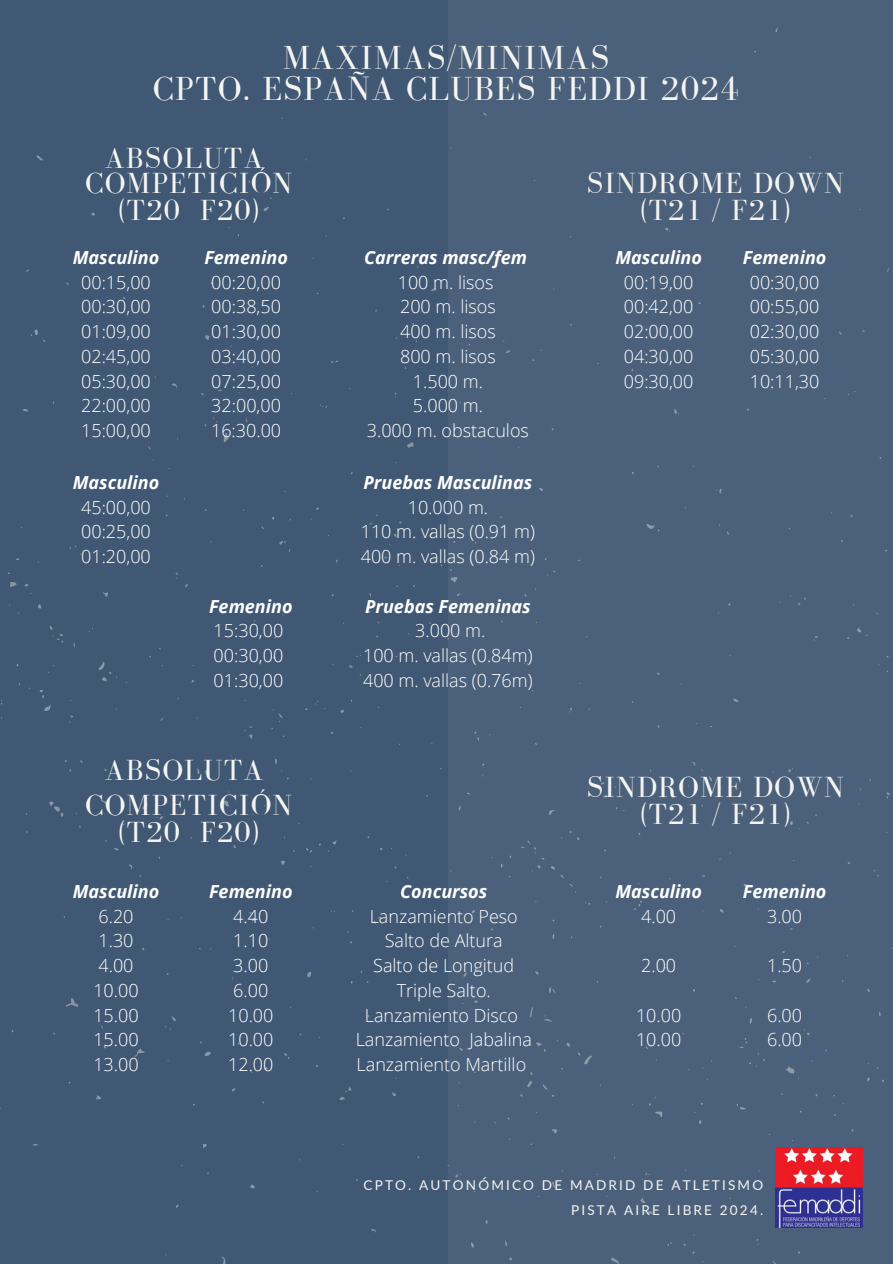
<style>
.page{position:relative;width:893px;height:1264px;background:#fff}
.page>*{position:absolute;margin:0;border:0;box-sizing:border-box;transform-origin:0 0}
.t1{font:34.35px/31.5px "Bodoni FLF";letter-spacing:.04em;color:#f5f4f1;text-align:center}
.t2{font:30px/27px "Bodoni FLF";letter-spacing:.04em;color:#f5f4f1;text-align:center}
.t3{font:300 18px/24.8px "Open Sans";color:#fff;text-align:center}
.t4{font:italic 700 18px/24.8px "Open Sans";color:#fff;text-align:center}
.t5{font:13.5px "Lato";letter-spacing:.16em;color:#f5f4f1}
.s1{font-weight:700;font-style:italic}
.s2{font-weight:300;font-style:normal}
</style>
<div class="page">
<div style="left:0;top:0;width:448px;height:1263px;background:#405873"></div>
<div style="left:448px;top:0;width:444px;height:1263px;background:#4b617b"></div>
<img style="left:775px;top:1147px;width:87px;height:80px">
<p class="t1" style="left:153px;top:41px;width:587px">MAXIMAS/MINIMAS<br>CPTO. ESPAÑA CLUBES FEDDI 2024</p>
<h3 class="t2" style="left:105px;top:144px;width:160px">ABSOLUTA</h3>
<h3 class="t2" style="left:85px;top:170px;width:209px">COMPETICIÓN (T20 F20)</h3>
<h3 class="t2" style="left:587px;top:170px;width:258px">SINDROME DOWN (T21 / F21)</h3>
<h3 class="t3" style="left:364px;top:244px;width:166px"><span class="s1">Carreras masc/fem<br></span>100 m. lisos<br>200 m. lisos<br>400 m. lisos<br>800 m. lisos<br>1.500 m.<br>5.000 m.<br>3.000 m. obstaculos</h3>
<h2 class="t3" style="left:73px;top:244px;width:88px"><span class="s1">Masculino<br></span>00:15,00<br>00:30,00<br>01:09,00<br>02:45,00<br>05:30,00<br>22:00,00<br>15:00,00</h2>
<h2 class="t3" style="left:742px;top:244px;width:85px"><span class="s1">Femenino<br></span>00:30,00<br>00:55,00<br>02:30,00<br>05:30,00<br>10:11,30</h2>
<h2 class="t3" style="left:204px;top:244px;width:85px"><span class="s1">Femenino<br></span>00:20,00<br>00:38,50<br>01:30,00<br>03:40,00<br>07:25,00<br>32:00,00<br>16:30.00</h2>
<h1 class="t3" style="left:615px;top:244px;width:88px"><span class="s1">Masculino<br></span>00:19,00<br>00:42,00<br>02:00,00<br>04:30,00<br>09:30,00</h1>
<h3 class="t3" style="left:73px;top:469px;width:88px"><span class="s1">Masculino<br></span>45:00,00<br>00:25,00<br>01:20,00</h3>
<h3 class="t3" style="left:209px;top:593px;width:85px;text-align:left"><span class="s1">Femenino<br></span>15:30,00<br>00:30,00<br>01:30,00</h3>
<p class="t2" style="left:105px;top:756px;width:160px">ABSOLUTA</p>
<h3 class="t2" style="left:85px;top:791px;width:209px">COMPETICIÓN</h3>
<h3 class="t2" style="left:118px;top:818px;width:142px">(T20 F20)</h3>
<h3 class="t3" style="left:361px;top:469px;width:176px"><span class="s1">Pruebas Masculinas<br></span>10.000 m.<br>110 m. vallas (0.91 m)<br>400 m. vallas (0.84 m)</h3>
<h3 class="t3" style="left:363px;top:593px;width:171px"><span class="s1">Pruebas Femeninas<br></span>3.000 m.<br>100 m. vallas (0.84m)<br>400 m. vallas (0.76m)</h3>
<h3 class="t2" style="left:587px;top:773px;width:258px">SINDROME DOWN</h3>
<h3 class="t2" style="left:640px;top:800px;width:151px">(T21 / F21)</h3>
<h3 class="t3" style="left:73px;top:878px;width:88px"><span class="s1">Masculino<br></span>6.20<br>1.30<br>4.00<br>10.00<br>15.00<br>15.00<br>13.00</h3>
<h3 class="t3" style="left:209px;top:878px;width:85px"><span class="s1">Femenino<br></span>4.40<br>1.10<br>3.00<br>6.00<br>10.00<br>10.00<br>12.00</h3>
<h3 class="t4" style="left:742px;top:878px;width:85px">Femenino<br><span class="s2">3.00</span></h3>
<h2 class="t4" style="left:615px;top:878px;width:88px">Masculino<br><span class="s2">4.00</span></h2>
<h2 class="t3" style="left:641px;top:952px;width:37px">2.00</h2>
<h2 class="t3" style="left:636px;top:1002px;width:47px;text-align:left">10.00<br>10.00</h2>
<h3 class="t3" style="left:356px;top:878px;width:178px"><span class="s1">Concursos<br></span>Lanzamiento Peso<br>Salto de Altura<br>Salto de Longitud<br>Triple Salto.<br>Lanzamiento Disco<br>Lanzamiento Jabalina<br>Lanzamiento Martillo</h3>
<h3 class="t3" style="left:767px;top:952px;width:37px">1.50</h3>
<h3 class="t3" style="left:767px;top:1002px;width:37px;text-align:left">6.00<br>6.00</h3>
<h3 class="t5" style="left:363px;top:1177px;width:401px">CPTO. AUTONÓMICO DE MADRID DE ATLETISMO</h3>
<h3 class="t5" style="left:571px;top:1201px;width:193px">PISTA AIRE LIBRE 2024.</h3>
</div>
